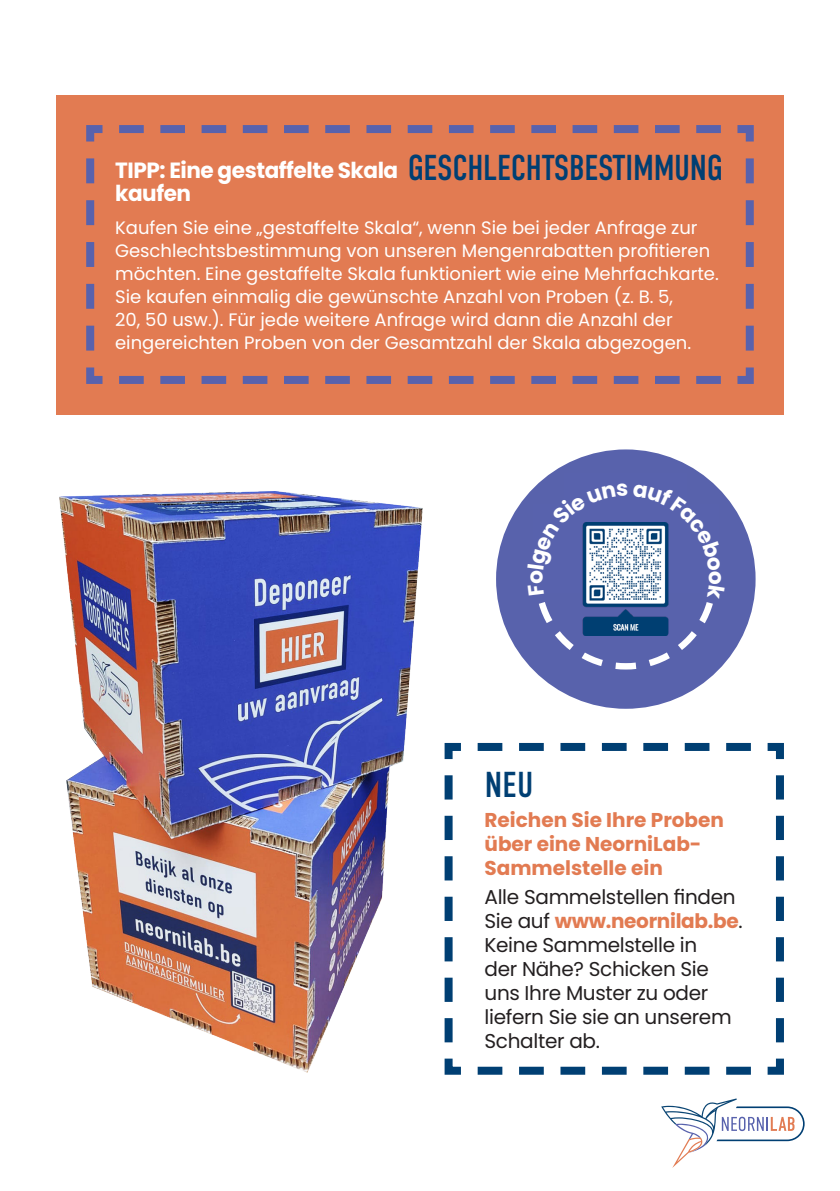
<style>
.page{position:relative;width:840px;height:1191px;background:#fff}
.page>*{position:absolute;margin:0;border:0;box-sizing:border-box;transform-origin:0 0}
.t1{font:36px "DIN Condensed";letter-spacing:-.01em;color:#003f73}
.t2{font:700 22px/22.8px "Poppins";letter-spacing:-.02em;color:#fff}
.t3{font:20px/24px "Poppins";letter-spacing:-.015em;color:#231f20}
.t4{font:700 20px/24px "Poppins";color:#e27b52}
.t5{font:18px/23px "Poppins";color:#fff}
.s1{font-weight:700;color:#e27b52}
</style>
<div class="page">
<div style="left:56px;top:95px;width:727px;height:319px;background:#e27b52"></div>
<svg style="left:86px;top:125px;width:668px;height:259px"></svg>
<svg style="left:454px;top:742px;width:330px;height:333px"></svg>
<img style="left:59px;top:491px;width:395px;height:584px">
<svg style="left:661px;top:1098px;width:143px;height:70px"></svg>
<div style="left:496px;top:449px;width:259px;height:260px;background:#5862ac;border-radius:50%"></div>
<svg style="left:527px;top:484px;width:197px;height:188px"></svg>
<p class="t1" style="left:407px;top:147px;width:317px">GESCHLECHTSBESTIMMUNG</p>
<p class="t2" style="left:115px;top:159px;width:284px">TIPP: Eine gestaffelte Skala kaufen</p>
<p class="t5" style="left:115px;top:216px;width:605px">Kaufen Sie eine „gestaffelte Skala“, wenn Sie bei jeder Anfrage zur Geschlechtsbestimmung von unseren Mengenrabatten profitieren möchten. Eine gestaffelte Skala funktioniert wie eine Mehrfachkarte.<br>Sie kaufen einmalig die gewünschte Anzahl von Proben (z. B. 5,<br>20, 50 usw.). Für jede weitere Anfrage wird dann die Anzahl der eingereichten Proben von der Gesamtzahl der Skala abgezogen.</p>
<p class="t1" style="left:484px;top:764px;width:50px">NEU</p>
<p class="t4" style="left:484px;top:807px;width:241px">Reichen Sie Ihre Proben über eine NeorniLab-<br>Sammelstelle ein</p>
<p class="t3" style="left:484px;top:885px;width:259px">Alle Sammelstellen finden<br>Sie auf <span class="s1">www.neornilab.be</span>.<br>Keine Sammelstelle in<br>der Nähe? Schicken Sie uns Ihre Muster zu oder liefern Sie sie an unserem<br>Schalter ab.</p>
</div>
